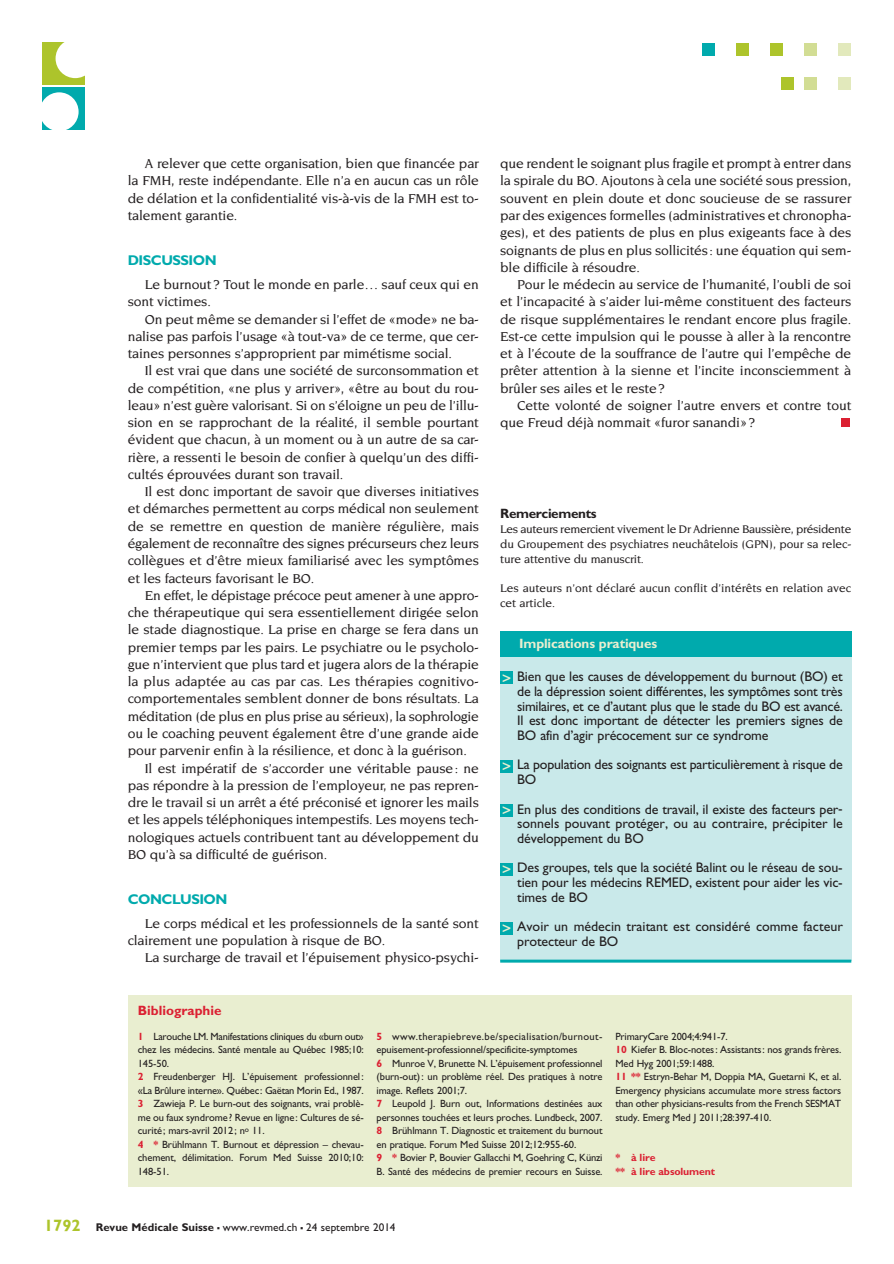
<style>
.page{position:relative;width:894px;height:1264px;background:#fff}
.page>*{position:absolute;margin:0;border:0;box-sizing:border-box;transform-origin:0 0}
.t1{font:700 14.1px "Gill Sans";letter-spacing:-.035em;color:#00aaad}
.t2{font:500 13.95px/17.2px "Novarese";letter-spacing:-.01em;color:#231f20;text-align:justify}
.t3{font:13.95px/14.7px "Gill Sans";letter-spacing:-.01em;color:#231f20;text-align:justify}
.t4{font:700 13.5px "Gill Sans";letter-spacing:-.01em;color:#e9eed0}
.t5{font:700 13.5px "Gill Sans";letter-spacing:-.025em;color:#231f20}
.t6{font:700 13.5px "Gill Sans";color:#db2032}
.t7{font:500 12px/15px "Novarese";color:#231f20;text-align:justify}
.t8{font:11.25px "Gill Sans";color:#231f20}
.t9{font:10.5px/13.5px "Gill Sans";letter-spacing:-.01em;color:#231f20}
.t10{font:700 10.5px/13.5px "Gill Sans";letter-spacing:-.01em;color:#db2032}
.s1{font-family:"Insignia";font-size:15px;color:#e9eed0}
.s2{font-weight:700;color:#db2032}
.s3{font-weight:700;font-size:16.5px;color:#adc42b}
.s4{font-weight:700}
.s5{font-weight:700;font-size:16.5px}
</style>
<div class="page">
<div style="left:838px;top:43px;width:12px;height:12px;background:#e2e9bc"></div>
<div style="left:804px;top:43px;width:12px;height:12px;background:#d2dd94"></div>
<div style="left:770px;top:43px;width:12px;height:12px;background:#adc42b"></div>
<div style="left:736px;top:43px;width:12px;height:12px;background:#adc42b"></div>
<div style="left:702px;top:43px;width:12px;height:12px;background:#00aaad"></div>
<div style="left:838px;top:77px;width:12px;height:12px;background:#e2e9bc"></div>
<div style="left:804px;top:77px;width:12px;height:12px;background:#d2dd94"></div>
<div style="left:780px;top:77px;width:13px;height:12px;background:#adc42b"></div>
<div style="left:840px;top:418px;width:9px;height:9px;background:#db2032"></div>
<div style="left:43px;top:43px;width:42px;height:42px;background:#adc42b"></div>
<div style="left:56px;top:39px;width:39px;height:39px;background:#fff;border-radius:50%"></div>
<div style="left:43px;top:87px;width:42px;height:43px;background:#00aaad"></div>
<div style="left:40px;top:92px;width:39px;height:39px;background:#fff;border-radius:50%"></div>
<div style="left:500px;top:656px;width:350px;height:304px;background:#c9e9ea"></div>
<div style="left:500px;top:630px;width:350px;height:26px;background:#00aaad"></div>
<hr style="left:500px;top:959px;width:350px;height:3px;background:#00aaad">
<div style="left:500px;top:671px;width:12px;height:13px;background:#00aaad"></div>
<div style="left:500px;top:759px;width:12px;height:13px;background:#00aaad"></div>
<div style="left:500px;top:803px;width:12px;height:13px;background:#00aaad"></div>
<div style="left:500px;top:862px;width:12px;height:13px;background:#00aaad"></div>
<div style="left:500px;top:921px;width:12px;height:13px;background:#00aaad"></div>
<div style="left:128px;top:995px;width:722px;height:191px;background:#e9eed0"></div>
<p class="t2" style="left:128px;top:155px;width:352px;text-indent:17px">A relever que cette organisation, bien que financée par la FMH, reste indépendante. Elle n’a en aucun cas un rôle de délation et la confidentialité vis-à-vis de la FMH est to&shy;talement garantie.</p>
<p class="t1" style="left:128px;top:252px;width:90px">DISCUSSION</p>
<p class="t2" style="left:128px;top:276px;width:352px;text-indent:17px">Le burnout? Tout le monde en parle… sauf ceux qui en sont victimes.</p>
<p class="t2" style="left:128px;top:310px;width:352px;text-indent:17px">On peut même se demander si l’effet de «mode» ne ba&shy;nalise pas parfois l’usage «à tout-va» de ce terme, que cer&shy;taines personnes s’approprient par mimétisme social.</p>
<p class="t2" style="left:128px;top:362px;width:352px;text-indent:17px">Il est vrai que dans une société de surconsommation et de compétition, «ne plus y arriver», «être au bout du rou&shy;leau» n’est guère valorisant. Si on s’éloigne un peu de l’illu&shy;sion en se rapprochant de la réalité, il semble pourtant évident que chacun, à un moment ou à un autre de sa car&shy;rière, a ressenti le besoin de confier à quelqu’un des diffi&shy;cultés éprouvées durant son travail.</p>
<p class="t2" style="left:128px;top:483px;width:352px;text-indent:17px">Il est donc important de savoir que diverses initiatives et démarches permettent au corps médical non seulement de se remettre en question de manière régulière, mais également de reconnaître des signes précurseurs chez leurs collègues et d’être mieux familiarisé avec les symptômes et les facteurs favorisant le BO.</p>
<p class="t2" style="left:145px;top:586px;width:334px">En effet, le dépistage précoce peut amener à une appro-</p>
<p class="t2" style="left:128px;top:603px;width:352px">che thérapeutique qui sera essentiellement dirigée selon</p>
<p class="t2" style="left:128px;top:621px;width:352px">le stade diagnostique. La prise en charge se fera dans un</p>
<p class="t2" style="left:128px;top:638px;width:351px">premier temps par les pairs. Le psychiatre ou le psycholo-</p>
<p class="t2" style="left:128px;top:655px;width:352px">gue n’intervient que plus tard et jugera alors de la thérapie</p>
<p class="t2" style="left:128px;top:672px;width:352px">la plus adaptée au cas par cas. Les thérapies cognitivo-</p>
<p class="t2" style="left:128px;top:690px;width:352px">comportementales semblent donner de bons résultats. La</p>
<p class="t2" style="left:128px;top:707px;width:352px">méditation (de plus en plus prise au sérieux), la sophrologie</p>
<p class="t2" style="left:128px;top:724px;width:352px">ou le coaching peuvent également être d’une grande aide</p>
<p class="t2" style="left:128px;top:741px;width:340px">pour parvenir enfin à la résilience, et donc à la guérison.</p>
<p class="t2" style="left:145px;top:759px;width:335px">Il est impératif de s’accorder une véritable pause: ne</p>
<p class="t2" style="left:128px;top:776px;width:351px">pas répondre à la pression de l’employeur, ne pas repren-</p>
<p class="t2" style="left:128px;top:793px;width:352px">dre le travail si un arrêt a été préconisé et ignorer les mails</p>
<p class="t2" style="left:128px;top:810px;width:351px">et les appels téléphoniques intempestifs. Les moyens tech-</p>
<p class="t2" style="left:128px;top:828px;width:352px">nologiques actuels contribuent tant au développement du</p>
<p class="t2" style="left:128px;top:845px;width:201px">BO qu’à sa difficulté de guérison.</p>
<p class="t1" style="left:128px;top:890px;width:101px">CONCLUSION</p>
<p class="t2" style="left:128px;top:914px;width:352px;text-indent:17px">Le corps médical et les professionnels de la santé sont clairement une population à risque de BO.</p>
<p class="t2" style="left:145px;top:948px;width:334px">La surcharge de travail et l’épuisement physico-psychi-</p>
<p class="t6" style="left:138px;top:1002px;width:85px">Bibliographie</p>
<p class="t2" style="left:500px;top:155px;width:352px">que rendent le soignant plus fragile et prompt à entrer dans la spirale du BO. Ajoutons à cela une société sous pression, souvent en plein doute et donc soucieuse de se rassurer par des exigences formelles (administratives et chronopha&shy;ges), et des patients de plus en plus exigeants face à des soignants de plus en plus sollicités: une équation qui sem&shy;ble difficile à résoudre.</p>
<p class="t2" style="left:500px;top:276px;width:352px;text-indent:17px">Pour le médecin au service de l’humanité, l’oubli de soi et l’incapacité à s’aider lui-même constituent des facteurs de risque supplémentaires le rendant encore plus fragile.<br>Est-ce cette impulsion qui le pousse à aller à la rencontre et à l’écoute de la souffrance de l’autre qui l’empêche de prêter attention à la sienne et l’incite inconsciemment à brûler ses ailes et le reste?</p>
<p class="t2" style="left:500px;top:396px;width:352px;text-indent:17px">Cette volonté de soigner l’autre envers et contre tout que Freud déjà nommait «furor sanandi»?</p>
<p class="t5" style="left:500px;top:505px;width:98px">Remerciements</p>
<p class="t7" style="left:500px;top:521px;width:352px">Les auteurs remercient vivement le Dr Adrienne Baussière, présidente du Groupement des psychiatres neuchâtelois (GPN), pour sa relec&shy;ture attentive du manuscrit.</p>
<p class="t7" style="left:500px;top:581px;width:352px">Les auteurs n’ont déclaré aucun conflit d’intérêts en relation avec cet article.</p>
<p class="t4" style="left:519px;top:635px;width:139px">Implications pratiques</p>
<p class="t3" style="left:517px;top:669px;width:327px;text-indent:-15px"><span class="s1">&gt;</span> Bien que les causes de développement du burnout (BO) et de la dépression soient différentes, les symptômes sont très similaires, et ce d’autant plus que le stade du BO est avancé.<br>Il est donc important de détecter les premiers signes de BO afin d’agir précocement sur ce syndrome</p>
<p class="t3" style="left:517px;top:757px;width:327px;text-indent:-15px"><span class="s1">&gt;</span> La population des soignants est particulièrement à risque de<br>BO</p>
<p class="t3" style="left:517px;top:801px;width:327px;text-indent:-15px"><span class="s1">&gt;</span> En plus des conditions de travail, il existe des facteurs per&shy;sonnels pouvant protéger, ou au contraire, précipiter le développement du BO</p>
<p class="t3" style="left:517px;top:860px;width:327px;text-indent:-15px"><span class="s1">&gt;</span> Des groupes, tels que la société Balint ou le réseau de sou&shy;tien pour les médecins REMED, existent pour aider les vic&shy;times de BO</p>
<p class="t3" style="left:517px;top:919px;width:327px;text-indent:-15px"><span class="s1">&gt;</span> Avoir un médecin traitant est considéré comme facteur protecteur de BO</p>
<p class="t9" style="left:138px;top:1029px;width:227px"><span class="s2">1</span> Larouche LM. Manifestations cliniques du «burn out» chez les médecins. Santé mentale au Québec 1985;10:<br>145-50.<br><span class="s2">2</span> Freudenberger HJ. L’épuisement professionnel : «La Brûlure interne». Québec: Gaëtan Morin Ed., 1987.<br><span class="s2">3</span> Zawieja P. Le burn-out des soignants, vrai problè&shy;me ou faux syndrome? Revue en ligne: Cultures de sé&shy;curité; mars-avril 2012; n<sup>o</sup> 11.<br><span class="s2">4 *</span> Brühlmann T. Burnout et dépression – chevau&shy;chement, délimitation. Forum Med Suisse 2010;10:<br>148-51.</p>
<p class="t9" style="left:376px;top:1029px;width:227px"><span class="s2">5</span> www.therapiebreve.be/specialisation/burnout&shy;epuisement-professionnel/specificite-symptomes<br><span class="s2">6</span> Munroe V, Brunette N. L’épuisement professionnel (burn-out): un problème réel. Des pratiques à notre image. Reflets 2001;7.<br><span class="s2">7</span> Leupold J. Burn out, Informations destinées aux personnes touchées et leurs proches. Lundbeck, 2007.<br><span class="s2">8</span> Brühlmann T. Diagnostic et traitement du burnout en pratique. Forum Med Suisse 2012;12:955-60.<br><span class="s2">9 *</span> Bovier P, Bouvier Gallacchi M, Goehring C, Künzi B. Santé des médecins de premier recours en Suisse.</p>
<p class="t9" style="left:615px;top:1029px;width:227px">PrimaryCare 2004;4:941-7.<br><span class="s2">10</span> Kiefer B. Bloc-notes: Assistants: nos grands frères.<br>Med Hyg 2001;59:1488.<br><span class="s2">11 **</span> Estryn-Behar M, Doppia MA, Guetarni K, et al.<br>Emergency physicians accumulate more stress factors than other physicians-results from the French SESMAT study. Emerg Med J 2011;28:397-410.</p>
<p class="t10" style="left:615px;top:1150px;width:101px">* à lire<br>** à lire absolument</p>
<p class="t8" style="left:44px;top:1220px;width:353px"><span class="s3">1792</span> <span class="s4">Revue Médicale Suisse</span> <span class="s5">–</span> www.revmed.ch <span class="s5">–</span> 24 septembre 2014</p>
</div>
